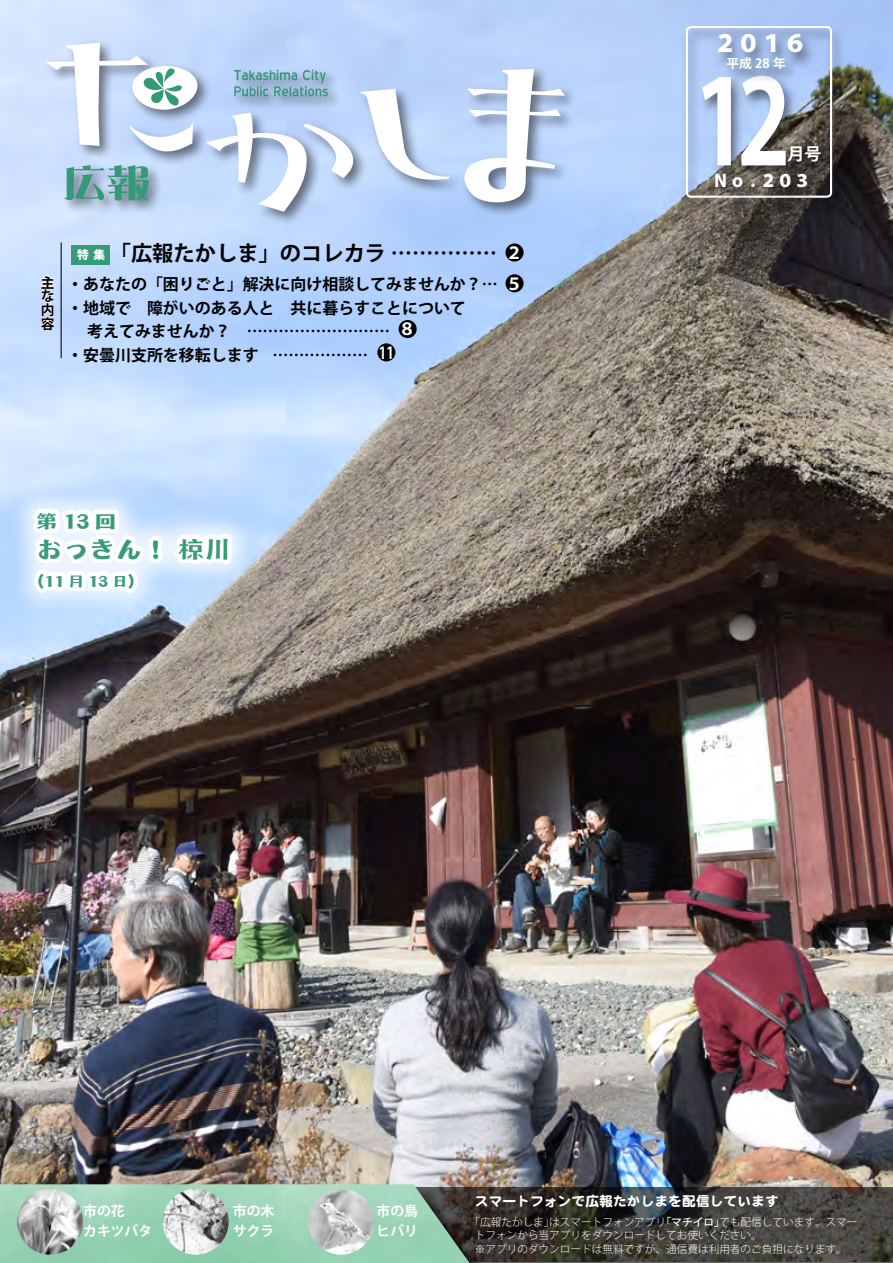
<style>
.page{position:relative;width:893px;height:1263px;background:#fff}
.page>*{position:absolute;margin:0;border:0;box-sizing:border-box;transform-origin:0 0}
.t1{font:700 117px "Koz Go Pr 6 N";color:#fff;scale:.8 1}
.t2{font:26.55px "DF Houroukanban W12 WINP RKSJ H";color:#379a78}
.t3{font:800 23.4px "Koz Go Pr 6 N";color:#fff}
.t4{font:700 21.3px "Koz Go Pro";color:#000}
.t5{font:21.3px "DF Houroukanban W12 WINP RKSJ H";color:#379a78}
.t6{font:800 16.95px "Koz Go Pr 6 N";color:#fff}
.t7{font:700 16.95px "Koz Go Pro";color:#fff}
.t8{font:700 16.5px "Koz Go Pro";color:#fff}
.t9{font:700 16.5px "Koz Go Pro";color:#fff;scale:.8 1}
.t10{font:700 15.9px "Koz Go Pro";color:#000}
.t11{font:15.9px "DF Houroukanban W12 WINP RKSJ H";color:#379a78}
.t12{font:13.8px "DF Maru Gothic SB WIN RKSJ H";color:#fff}
.t13{font:700 13.8px/20.2px "Koz Go Pro";color:#fff}
.t14{font:700 13.8px/13.8px "Koz Go Pro";color:#000;text-align:justify}
.t15{font:700 12.75px "Koz Go Pr 6 N";color:#fff}
.t16{font:800 11.7px "Koz Go Pro";color:#fff}
.t17{font:300 10.65px/13.8px "Koz Go Pro";color:#fff}
.t18{font:500 10.65px "Koz Go Pro";color:#fff}
</style>
<div class="page">
<img style="left:0;top:0;width:893px;height:1187px">
<svg style="left:496px;top:1187px;width:397px;height:76px;background:#3c3b36"></svg>
<div style="left:0;top:1187px;width:496px;height:76px;background:#000;opacity:.75"></div>
<img style="left:0;top:1184px;width:470px;height:79px">
<img style="left:17px;top:1189px;width:66px;height:66px;border-radius:33px">
<img style="left:163px;top:1189px;width:66px;height:66px;border-radius:33px">
<img style="left:308px;top:1189px;width:66px;height:66px;border-radius:33px">
<div style="left:7px;top:482px;width:252px;height:137px;background:#fff;opacity:.75"></div>
<svg style="left:19px;top:502px;width:218px;height:265px;background:#a4a8af"></svg>
<div style="left:680px;top:24px;width:166px;height:190px;background:#000;opacity:.5"></div>
<div style="left:686px;top:26px;width:146px;height:172px;border:2px solid #fff;border-radius:4px"></div>
<div style="left:43px;top:39px;width:536px;height:187px;background:#000;opacity:.5"></div>
<svg style="left:206px;top:113px;width:148px;height:99px"></svg>
<svg style="left:360px;top:89px;width:90px;height:94px"></svg>
<svg style="left:464px;top:69px;width:101px;height:133px"></svg>
<svg style="left:46px;top:43px;width:153px;height:110px"></svg>
<svg style="left:64px;top:165px;width:85px;height:36px;background:#74aba8"></svg>
<svg style="left:234px;top:70px;width:94px;height:26px;background:#87b2c3"></svg>
<div style="left:712px;top:32px;width:104px;height:37px;background:#000;opacity:.5"></div>
<div style="left:697px;top:74px;width:103px;height:108px;background:#000;opacity:.5"></div>
<div style="left:722px;top:56px;width:77px;height:29px;background:#000;opacity:.5"></div>
<div style="left:783px;top:143px;width:51px;height:35px;background:#000;opacity:.5"></div>
<div style="left:710px;top:171px;width:110px;height:33px;background:#000;opacity:.5"></div>
<svg style="left:40px;top:275px;width:15px;height:56px"></svg>
<hr style="left:61px;top:242px;width:1px;height:116px;background:#000">
<div style="left:71px;top:245px;width:39px;height:20px;background:#379a78"></div>
<div style="left:507px;top:245px;width:15px;height:15px;background:#000;border-radius:50%"></div>
<div style="left:505px;top:243px;width:19px;height:18px;border:3px solid #000;border-radius:50%"></div>
<div style="left:507px;top:276px;width:15px;height:15px;background:#000;border-radius:50%"></div>
<div style="left:505px;top:274px;width:19px;height:18px;border:3px solid #000;border-radius:50%"></div>
<div style="left:379px;top:345px;width:15px;height:15px;background:#000;border-radius:50%"></div>
<div style="left:377px;top:343px;width:18px;height:18px;border:3px solid #000;border-radius:50%"></div>
<div style="left:400px;top:321px;width:15px;height:16px;background:#000;border-radius:50%"></div>
<div style="left:399px;top:320px;width:18px;height:18px;border:3px solid #000;border-radius:50%"></div>
<p class="t14" style="left:41px;top:276px;width:15px">主な内容</p>
<p class="t16" style="left:77px;top:247px;width:30px">特集</p>
<h3 class="t4" style="left:110px;top:240px;width:389px">「広報たかしま」のコレカラ ...............</h3>
<p class="t10" style="left:67px;top:274px;width:432px">・あなたの「困りごと」解決に向け相談してみませんか?...</p>
<p class="t10" style="left:67px;top:298px;width:400px">・地域で　障がいのある人と　共に暮らすことについて</p>
<p class="t10" style="left:247px;top:321px;width:145px">...........................</p>
<p class="t8" style="left:399px;top:319px;width:18px">８</p>
<p class="t10" style="left:71px;top:321px;width:161px">　考えてみませんか?</p>
<p class="t10" style="left:67px;top:345px;width:193px">・安曇川支所を移転します</p>
<p class="t10" style="left:272px;top:345px;width:97px">..................</p>
<p class="t9" style="left:379px;top:342px;width:20px">11</p>
<p class="t8" style="left:506px;top:242px;width:18px">２</p>
<p class="t8" style="left:506px;top:273px;width:18px">５</p>
<h3 class="t5" style="left:36px;top:510px;width:81px">第13 回</h3>
<h2 class="t2" style="left:36px;top:536px;width:196px">おっきん！椋川</h2>
<p class="t11" style="left:28px;top:573px;width:117px">（11 月 13 日(</p>
<h3 class="t3" style="left:713px;top:31px;width:95px">２０１６</h3>
<h1 class="t1" style="left:694px;top:57px;width:122px">12</h1>
<p class="t15" style="left:726px;top:56px;width:61px">平成 28 年</p>
<p class="t7" style="left:787px;top:142px;width:36px">月号</p>
<p class="t6" style="left:712px;top:171px;width:100px">Ｎｏ . ２０３</p>
<p class="t13" style="left:83px;top:1201px;width:71px">市の花<br>カキツバタ</p>
<p class="t13" style="left:233px;top:1201px;width:43px">市の木サクラ</p>
<p class="t13" style="left:377px;top:1201px;width:43px">市の鳥ヒバリ</p>
<p class="t12" style="left:475px;top:1194px;width:306px">スマートフォンで広報たかしまを配信しています</p>
<p class="t17" style="left:719px;top:1215px;width:140px">でも配信しています。スマー</p>
<p class="t17" style="left:549px;top:1215px;width:118px">はスマートフォンアプリ</p>
<p class="t17" style="left:475px;top:1215px;width:374px;text-indent:-5px">「広報たかしま」<br>トフォンから当アプリをダウンロードしてお使いください。<br>※アプリのダウンロードは無料ですが、通信費は利用者のご負担になります。</p>
<p class="t18" style="left:661px;top:1215px;width:65px">「マチイロ」</p>
</div>
